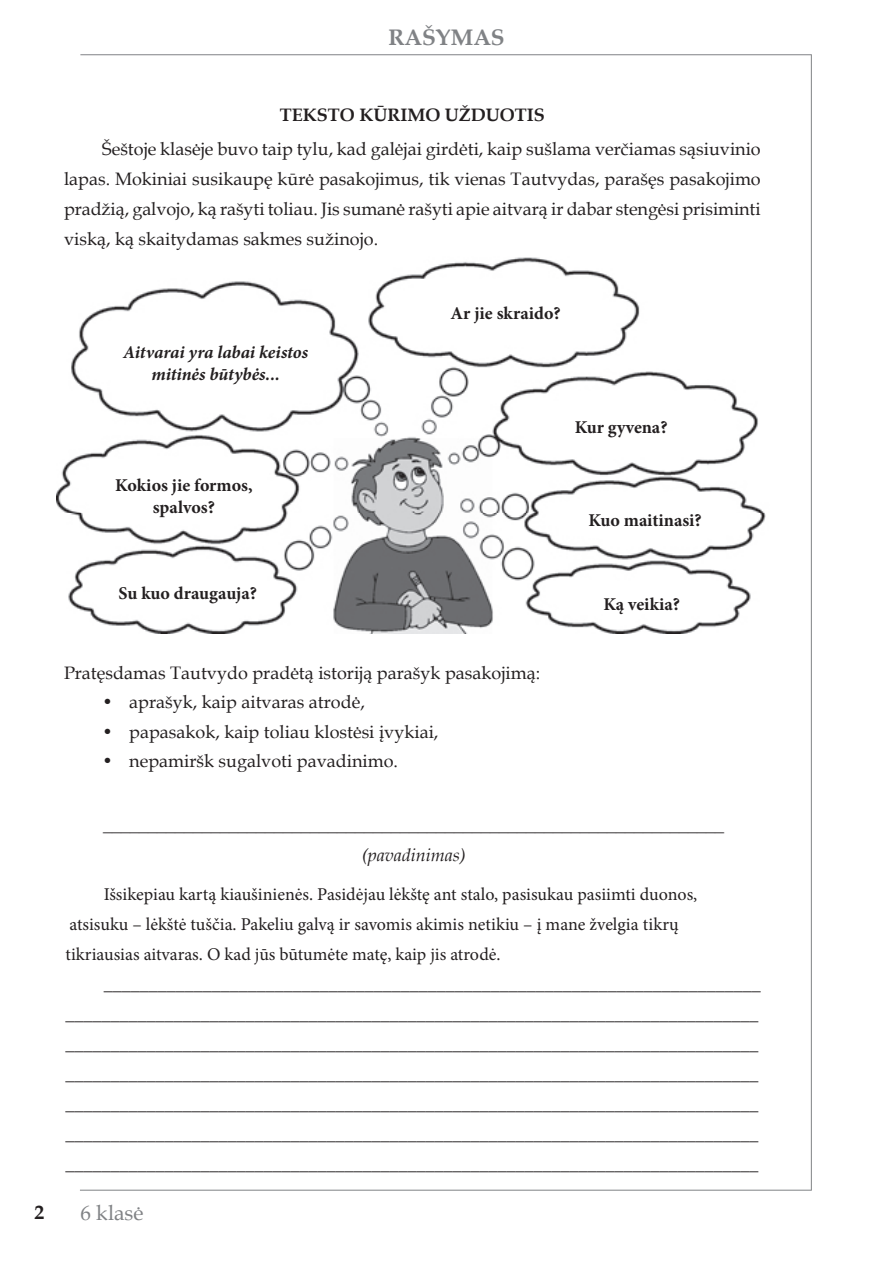
<style>
.page{position:relative;width:893px;height:1263px;background:#fff}
.page>*{position:absolute;margin:0;border:0;box-sizing:border-box;transform-origin:0 0}
.t1{font:700 22.5px "Book Antiqua";color:#808285}
.t2{font:21px "Book Antiqua";color:#808285}
.t3{font:700 19.5px "Book Antiqua";color:#231f20}
.t4{font:18px/30px "Minion Pro";color:#231f20}
.t5{font:18px/30px "Book Antiqua";color:#231f20;text-align:justify}
.t6{font:700 18px/21.6px "Minion Pro";color:#231f20;text-align:center}
.t7{font:italic 18px/30.2px "Book Antiqua";color:#231f20;text-align:center}
.t8{font:italic 700 18px/21.6px "Minion Pro";letter-spacing:-.005em;color:#231f20;text-align:center}
.t9{font:700 18px "Book Antiqua";color:#231f20}
</style>
<div class="page">
<hr style="left:80px;top:54px;width:731px;height:1px;background:#808285">
<hr style="left:811px;top:54px;width:1px;height:1136px;background:#808285">
<hr style="left:80px;top:1190px;width:731px;height:1px;background:#808285">
<img style="left:56px;top:257px;width:710px;height:376px">
<p class="t1" style="left:388px;top:22px;width:118px">RAŠYMAS</p>
<p class="t9" style="left:280px;top:103px;width:267px">TEKSTO KŪRIMO UŽDUOTIS</p>
<p class="t5" style="left:64px;top:134px;width:698px;text-indent:38px">Šeštoje klasėje buvo taip tylu, kad galėjai girdėti, kaip sušlama verčiamas sąsiuvinio lapas. Mokiniai susikaupę kūrė pasakojimus, tik vienas Tautvydas, parašęs pasakojimo pradžią, galvojo, ką rašyti toliau. Jis sumanė rašyti apie aitvarą ir dabar stengėsi prisiminti viską, ką skaitydamas sakmes sužinojo.</p>
<p class="t8" style="left:123px;top:341px;width:187px">Aitvarai yra labai keistos mitinės būtybės...</p>
<p class="t6" style="left:115px;top:474px;width:139px">Kokios jie formos, spalvos?</p>
<p class="t6" style="left:451px;top:302px;width:112px">Ar jie skraido?</p>
<p class="t6" style="left:575px;top:416px;width:94px">Kur gyvena?</p>
<p class="t6" style="left:588px;top:509px;width:115px">Kuo maitinasi?</p>
<p class="t6" style="left:119px;top:582px;width:140px">Su kuo draugauja?</p>
<p class="t5" style="left:64px;top:657px;width:478px">Pratęsdamas Tautvydo pradėtą istoriją parašyk pasakojimą:</p>
<p class="t5" style="left:102px;top:687px;width:264px">• aprašyk, kaip aitvaras atrodė,</p>
<p class="t5" style="left:102px;top:716px;width:338px">• papasakok, kaip toliau klostėsi įvykiai,</p>
<p class="t5" style="left:102px;top:746px;width:297px">• nepamiršk sugalvoti pavadinimo.</p>
<p class="t6" style="left:603px;top:593px;width:78px">Ką veikia?</p>
<p class="t7" style="left:103px;top:809px;width:622px">_____________________________________________________________________ (pavadinimas)</p>
<p class="t4" style="left:65px;top:879px;width:633px;text-indent:38px">Išsikepiau kartą kiaušinienės. Pasidėjau lėkštę ant stalo, pasisukau pasiimti duonos, atsisuku – lėkštė tuščia. Pakeliu galvą ir savomis akimis netikiu – į mane žvelgia tikrų tikriausias aitvaras. O kad jūs būtumėte matę, kaip jis atrodė.</p>
<p class="t4" style="left:65px;top:969px;width:697px;text-indent:38px">_________________________________________________________________________ _____________________________________________________________________________ _____________________________________________________________________________ _____________________________________________________________________________ _____________________________________________________________________________ _____________________________________________________________________________ _____________________________________________________________________________</p>
<p class="t3" style="left:35px;top:1199px;width:11px">2</p>
<p class="t2" style="left:81px;top:1198px;width:65px">6 klasė</p>
</div>
